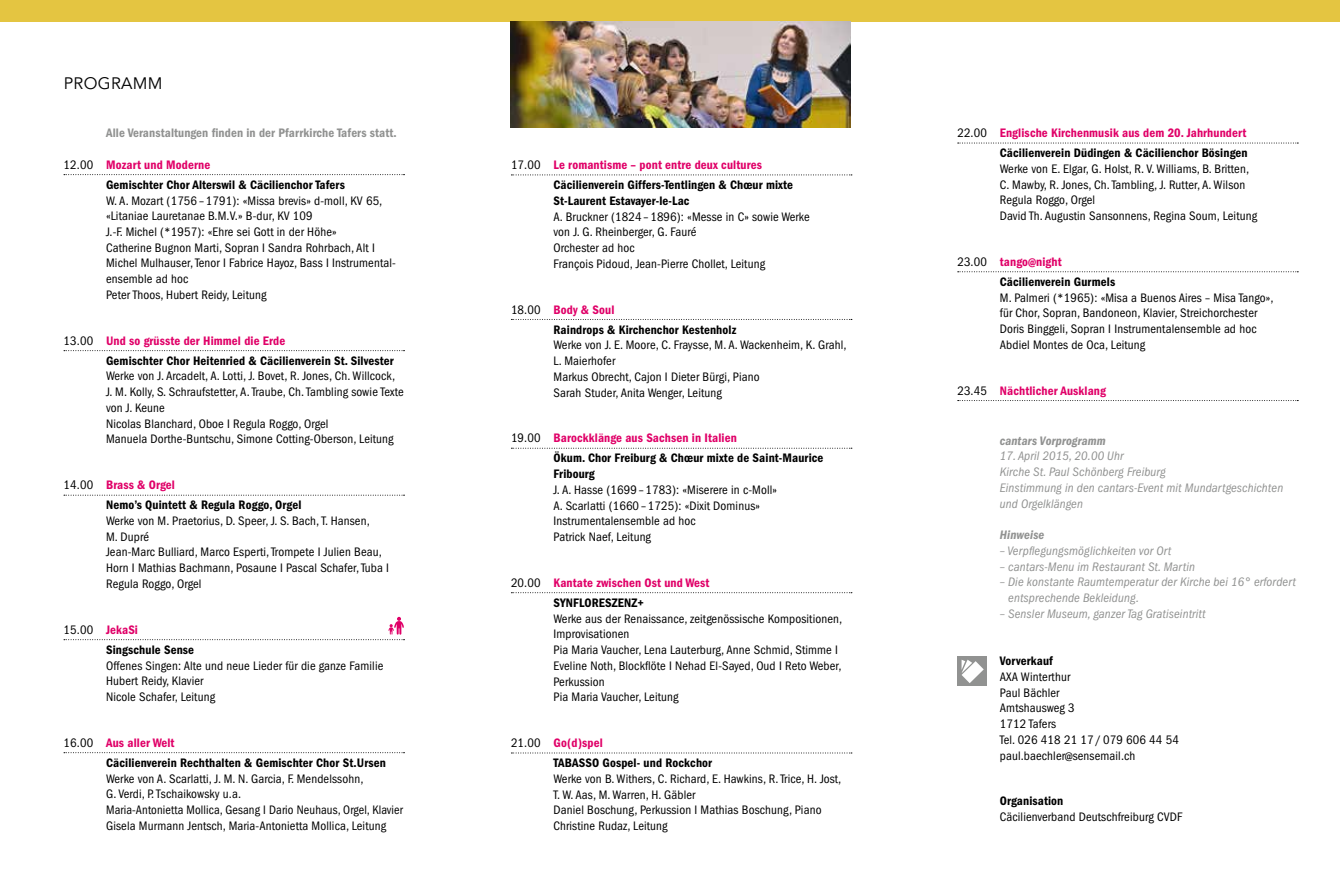
<style>
.page{position:relative;width:1340px;height:893px;background:#fff}
.page>*{position:absolute;margin:0;border:0;box-sizing:border-box;transform-origin:0 0}
.t1{font:16.5px "Avenir";letter-spacing:.02em;color:#000}
.t2{font:condensed 12.75px/15.8px "Franklin Gothic";letter-spacing:.01em;color:#000}
.t3{font:600 condensed 12.75px/20px "Franklin Gothic";letter-spacing:.01em;color:#000}
.t4{font:italic condensed 12.75px/15.8px "Franklin Gothic";letter-spacing:.01em;color:#919291}
.t5{font:600 condensed 12.75px/20px "Franklin Gothic";letter-spacing:.01em;color:#e00068}
.t6{font:600 condensed 12.75px "Franklin Gothic";letter-spacing:.01em;color:#919291}
.t7{font:italic 600 condensed 12.75px "Franklin Gothic";letter-spacing:.01em;color:#919291}
.s1{font-weight:400}
.s2{color:#e00068}
.s3{font-weight:400;color:#000}
.s4{color:#000}
</style>
<div class="page">
<svg style="left:511px;top:175px;width:341px;height:1px"></svg>
<svg style="left:511px;top:319px;width:341px;height:1px"></svg>
<svg style="left:511px;top:448px;width:341px;height:1px"></svg>
<svg style="left:511px;top:592px;width:341px;height:1px"></svg>
<svg style="left:511px;top:753px;width:341px;height:1px"></svg>
<div style="left:0;top:0;width:1339px;height:21px;background:#e4c541"></div>
<svg style="left:64px;top:174px;width:340px;height:1px"></svg>
<svg style="left:64px;top:350px;width:340px;height:1px"></svg>
<svg style="left:64px;top:495px;width:340px;height:1px"></svg>
<svg style="left:64px;top:752px;width:340px;height:1px"></svg>
<svg style="left:64px;top:617px;width:340px;height:23px"></svg>
<svg style="left:957px;top:143px;width:341px;height:1px"></svg>
<svg style="left:957px;top:271px;width:341px;height:1px"></svg>
<svg style="left:957px;top:400px;width:341px;height:1px"></svg>
<div style="left:957px;top:656px;width:30px;height:30px;background:#919291"></div>
<svg style="left:961px;top:660px;width:22px;height:23px"></svg>
<img style="left:510px;top:21px;width:340px;height:107px">
<p class="t1" style="left:64px;top:74px;width:100px">PROGRAMM</p>
<p class="t6" style="left:106px;top:126px;width:292px">Alle Veranstaltungen finden in der Pfarrkirche Tafers statt.</p>
<p class="t3" style="left:106px;top:155px;width:240px;text-indent:-43px"><span class="s1">12.00</span> <span class="s2">Mozart und Moderne<br></span>Gemischter Chor Alterswil &amp; Cäcilienchor Tafers</p>
<p class="t2" style="left:106px;top:193px;width:291px">W. A. Mozart (1756 – 1791): «Missa brevis» d-moll, KV 65, «Litaniae Lauretanae B.M.V.» B-dur, KV 109<br>J.-F. Michel (*1957): «Ehre sei Gott in der Höhe»<br>Catherine Bugnon Marti, Sopran I Sandra Rohrbach, Alt I Michel Mulhauser, Tenor I Fabrice Hayoz, Bass I Instrumental&shy;ensemble ad hoc<br>Peter Thoos, Hubert Reidy, Leitung</p>
<p class="t3" style="left:106px;top:331px;width:289px;text-indent:-43px"><span class="s1">13.00</span> <span class="s2">Und so grüsste der Himmel die Erde<br></span>Gemischter Chor Heitenried &amp; Cäcilienverein St. Silvester</p>
<p class="t2" style="left:106px;top:368px;width:299px">Werke von J. Arcadelt, A. Lotti, J. Bovet, R. Jones, Ch. Willcock, J. M. Kolly, S. Schraufstetter, A. Traube, Ch. Tambling sowie Texte von J. Keune<br>Nicolas Blanchard, Oboe I Regula Roggo, Orgel<br>Manuela Dorthe-Buntschu, Simone Cotting-Oberson, Leitung</p>
<p class="t3" style="left:106px;top:475px;width:197px;text-indent:-43px"><span class="s1">14.00</span> <span class="s2">Brass &amp; Orgel<br></span>Nemo’s Quintett &amp; Regula Roggo, Orgel</p>
<p class="t2" style="left:106px;top:513px;width:284px">Werke von M. Praetorius, D. Speer, J. S. Bach, T. Hansen,<br>M. Dupré<br>Jean-Marc Bulliard, Marco Esperti, Trompete I Julien Beau, Horn I Mathias Bachmann, Posaune I Pascal Schafer, Tuba I Regula Roggo, Orgel</p>
<p class="t3" style="left:106px;top:619px;width:89px;text-indent:-43px"><span class="s1">15.00</span> <span class="s2">JekaSi<br></span>Singschule Sense</p>
<p class="t2" style="left:106px;top:658px;width:279px">Offenes Singen: Alte und neue Lieder für die ganze Familie<br>Hubert Reidy, Klavier<br>Nicole Schafer, Leitung</p>
<p class="t3" style="left:106px;top:733px;width:281px;text-indent:-43px"><span class="s1">16.00</span> <span class="s2">Aus aller Welt<br></span>Cäcilienverein Rechthalten &amp; Gemischter Chor St.Ursen</p>
<p class="t2" style="left:106px;top:770px;width:298px">Werke von A. Scarlatti, J. M. N. Garcia, F. Mendelssohn,<br>G. Verdi, P. Tschaikowsky u.a.<br>Maria-Antonietta Mollica, Gesang I Dario Neuhaus, Orgel, Klavier Gisela Murmann Jentsch, Maria-Antonietta Mollica, Leitung</p>
<p class="t3" style="left:553px;top:155px;width:241px;text-indent:-43px"><span class="s1">17.00</span> <span class="s2">Le romantisme – pont entre deux cultures<br></span>Cäcilienverein Giffers-Tentlingen &amp; Chœur mixte</p>
<p class="t3" style="left:553px;top:191px;width:137px">St-Laurent Estavayer-le-Lac</p>
<p class="t2" style="left:553px;top:209px;width:258px">A. Bruckner (1824 – 1896): «Messe in C» sowie Werke von J. G. Rheinberger, G. Fauré<br>Orchester ad hoc<br>François Pidoud, Jean-Pierre Chollet, Leitung</p>
<p class="t3" style="left:553px;top:299px;width:184px;text-indent:-43px"><span class="s1">18.00</span> <span class="s2">Body &amp; Soul<br></span>Raindrops &amp; Kirchenchor Kestenholz</p>
<p class="t2" style="left:553px;top:337px;width:294px">Werke von J. E. Moore, C. Fraysse, M. A. Wackenheim, K. Grahl, L. Maierhofer<br>Markus Obrecht, Cajon I Dieter Bürgi, Piano<br>Sarah Studer, Anita Wenger, Leitung</p>
<p class="t3" style="left:553px;top:428px;width:271px;text-indent:-43px"><span class="s1">19.00</span> <span class="s2">Barockklänge aus Sachsen in Italien<br></span>Ökum. Chor Freiburg &amp; Chœur mixte de Saint-Maurice</p>
<p class="t3" style="left:553px;top:464px;width:43px">Fribourg</p>
<p class="t2" style="left:553px;top:482px;width:225px">J. A. Hasse (1699 – 1783): «Miserere in c-Moll» A. Scarlatti (1660 – 1725): «Dixit Dominus» Instrumentalensemble ad hoc<br>Patrick Naef, Leitung</p>
<p class="t5" style="left:553px;top:573px;width:157px;text-indent:-43px"><span class="s3">20.00</span> Kantate zwischen Ost und West<br><span class="s4">SYNFLORESZENZ+</span></p>
<p class="t2" style="left:553px;top:610px;width:290px">Werke aus der Renaissance, zeitgenössische Kompositionen, Improvisationen<br>Pia Maria Vaucher, Lena Lauterburg, Anne Schmid, Stimme I Eveline Noth, Blockflöte I Nehad El-Sayed, Oud I Reto Weber, Perkussion<br>Pia Maria Vaucher, Leitung</p>
<p class="t3" style="left:553px;top:733px;width:160px;text-indent:-43px"><span class="s1">21.00</span> <span class="s2">Go(d)spel<br></span>TABASSO Gospel- und Rockchor</p>
<p class="t2" style="left:553px;top:771px;width:289px">Werke von B. Withers, C. Richard, E. Hawkins, R. Trice, H. Jost, T. W. Aas, M. Warren, H. Gäbler<br>Daniel Boschung, Perkussion I Mathias Boschung, Piano Christine Rudaz, Leitung</p>
<p class="t3" style="left:957px;top:123px;width:291px;text-align:right"><span class="s1">22.00</span> <span class="s2">Englische Kirchenmusik aus dem 20. Jahrhundert<br></span>Cäcilienverein Düdingen &amp; Cäcilienchor Bösingen</p>
<p class="t2" style="left:999px;top:161px;width:259px">Werke von E. Elgar, G. Holst, R. V. Williams, B. Britten, C. Mawby, R. Jones, Ch. Tambling, J. Rutter, A. Wilson Regula Roggo, Orgel<br>David Th. Augustin Sansonnens, Regina Soum, Leitung</p>
<p class="t3" style="left:999px;top:252px;width:117px;text-indent:-43px"><span class="s1">23.00</span> <span class="s2">tango@night<br></span>Cäcilienverein Gurmels</p>
<p class="t2" style="left:999px;top:290px;width:275px">M. Palmeri (*1965): «Misa a Buenos Aires – Misa Tango», für Chor, Sopran, Bandoneon, Klavier, Streichorchester Doris Binggeli, Sopran I Instrumentalensemble ad hoc Abdiel Montes de Oca, Leitung</p>
<p class="t5" style="left:957px;top:380px;width:150px"><span class="s3">23.45</span> Nächtlicher Ausklang</p>
<p class="t7" style="left:999px;top:433px;width:107px">cantars Vorprogramm</p>
<p class="t4" style="left:999px;top:448px;width:285px">17. April 2015, 20.00 Uhr<br>Kirche St. Paul Schönberg Freiburg<br>Einstimmung in den cantars-Event mit Mundartgeschichten und Orgelklängen</p>
<p class="t7" style="left:999px;top:528px;width:46px">Hinweise</p>
<p class="t4" style="left:999px;top:543px;width:173px">– Verpflegungsmöglichkeiten vor Ort</p>
<p class="t4" style="left:999px;top:559px;width:196px">– cantars-Menu im Restaurant St. Martin</p>
<p class="t4" style="left:1008px;top:574px;width:289px;text-indent:-8px">– Die konstante Raumtemperatur der Kirche bei 16° erfordert entsprechende Bekleidung.</p>
<p class="t4" style="left:999px;top:606px;width:207px">– Sensler Museum, ganzer Tag Gratiseintritt</p>
<p class="t3" style="left:999px;top:651px;width:55px">Vorverkauf</p>
<p class="t2" style="left:999px;top:669px;width:180px">AXA Winterthur<br>Paul Bächler<br>Amtshausweg 3<br>1712 Tafers<br>Tel. 026 418 21 17 / 079 606 44 54 paul.baechler@sensemail.ch</p>
<p class="t3" style="left:999px;top:791px;width:65px">Organisation</p>
<p class="t2" style="left:999px;top:809px;width:184px">Cäcilienverband Deutschfreiburg CVDF</p>
</div>
